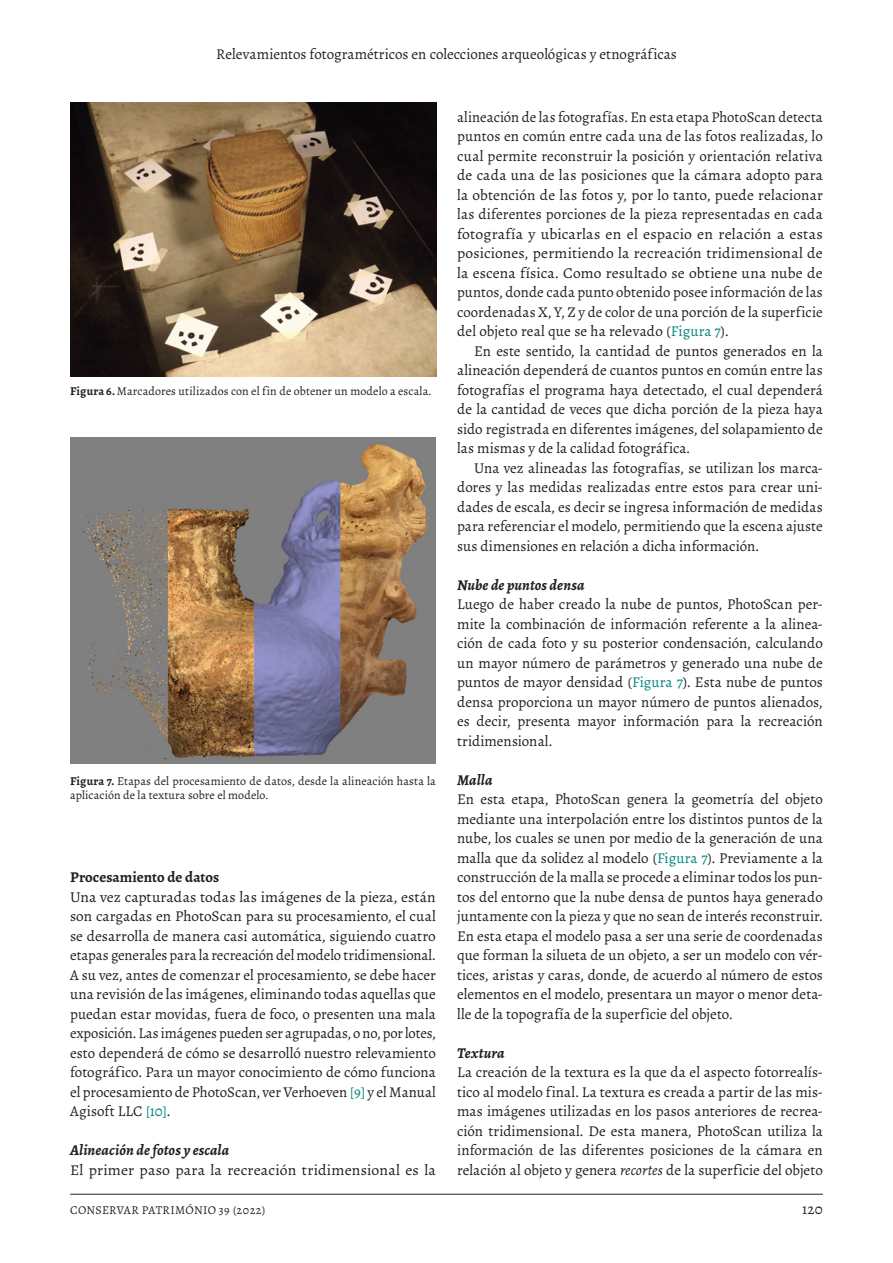
<style>
.page{position:relative;width:893px;height:1263px;background:#fff}
.page>*{position:absolute;margin:0;border:0;box-sizing:border-box;transform-origin:0 0}
.TEXTO_ES{font:15px/19.5px "Alegreya";color:#231f20;text-align:justify}
.TEXTO_ES-2{font:15px/19.5px "Alegreya";color:#231f20;text-align:justify;scale:1.04 1}
.Parágrafo_Indentado{font:15px/19.5px "Alegreya";color:#231f20;text-align:justify}
.Primeiro_paragrafo{font:15px "Alegreya";color:#231f20}
.TEXTO_ES-3{font:15px "Alegreya";color:#231f20;scale:1.05 1}
.heading_3{font:italic 700 15px "Alegreya";letter-spacing:.01em;color:#231f20}
.heading_2{font:700 15px "Alegreya";color:#231f20}
.Parágrafo_Indentado-2{font:italic 700 15px "Alegreya";letter-spacing:.005em;color:#231f20}
.TEXTO_ES-4{font:italic 700 15px "Alegreya";letter-spacing:.005em;color:#231f20}
.Notas_P_esq{font:12px/14.2px "Alegreya";letter-spacing:.01em;color:#231f20}
.s1{font-weight:700}
.s2{color:#00867e}
.s3{font-style:italic}
</style>
<div class="page">
<hr style="left:70px;top:1194px;width:753px;height:1px;background:#231f20">
<img style="left:70px;top:102px;width:366px;height:275px">
<img style="left:70px;top:438px;width:366px;height:326px">
<p class="Primeiro_paragrafo" style="left:216px;top:44px;width:462px">Relevamientos fotogramétricos en colecciones arqueológicas y etnográficas</p>
<p class="Notas_P_esq" style="left:70px;top:384px;width:363px"><span class="s1">Figura 6.</span> Marcadores utilizados con el fin de obtener un modelo a escala.</p>
<p class="Notas_P_esq" style="left:70px;top:773px;width:367px"><span class="s1">Figura 7.</span> Etapas del procesamiento de datos, desde la alineación hasta la aplicación de la textura sobre el modelo.</p>
<p class="heading_2" style="left:70px;top:867px;width:151px">Procesamiento de datos</p>
<p class="TEXTO_ES-2" style="left:70px;top:887px;width:353px">Una vez capturadas todas las imágenes de la pieza, están son cargadas en PhotoScan para su procesamiento, el cual se desarrolla de manera casi automática, siguiendo cuatro etapas generales para la recreación del modelo tridimensional.<br>A su vez, antes de comenzar el procesamiento, se debe hacer una revisión de las imágenes, eliminando todas aquellas que puedan estar movidas, fuera de foco, o presenten una mala exposición. Las imágenes pueden ser agrupadas, o no, por lotes, esto dependerá de cómo se desarrolló nuestro relevamiento fotográfico. Para un mayor conocimiento de cómo funciona el procesamiento de PhotoScan, ver Verhoeven <span class="s2">[9]</span> y el Manual Agisoft LLC <span class="s2">[10]</span>.</p>
<p class="heading_3" style="left:70px;top:1140px;width:161px">Alineación de fotos y escala</p>
<p class="TEXTO_ES-3" style="left:70px;top:1160px;width:350px">El primer paso para la recreación tridimensional es la</p>
<p class="TEXTO_ES" style="left:457px;top:107px;width:367px">alineación de las fotografías. En esta etapa PhotoScan detecta puntos en común entre cada una de las fotos realizadas, lo cual permite reconstruir la posición y orientación relativa de cada una de las posiciones que la cámara adopto para la obtención de las fotos y, por lo tanto, puede relacionar las diferentes porciones de la pieza representadas en cada fotografía y ubicarlas en el espacio en relación a estas posiciones, permitiendo la recreación tridimensional de la escena física. Como resultado se obtiene una nube de puntos, donde cada punto obtenido posee información de las coordenadas X, Y, Z y de color de una porción de la superficie del objeto real que se ha relevado (<span class="s2">Figura 7</span>).</p>
<p class="Parágrafo_Indentado" style="left:457px;top:341px;width:367px;text-indent:17px">En este sentido, la cantidad de puntos generados en la alineación dependerá de cuantos puntos en común entre las fotografías el programa haya detectado, el cual dependerá de la cantidad de veces que dicha porción de la pieza haya sido registrada en diferentes imágenes, del solapamiento de las mismas y de la calidad fotográfica.</p>
<p class="Parágrafo_Indentado" style="left:457px;top:458px;width:367px;text-indent:17px">Una vez alineadas las fotografías, se utilizan los marca&shy;dores y las medidas realizadas entre estos para crear uni&shy;dades de escala, es decir se ingresa información de medidas para referenciar el modelo, permitiendo que la escena ajuste sus dimensiones en relación a dicha información.</p>
<p class="Parágrafo_Indentado-2" style="left:457px;top:575px;width:129px">Nube de puntos densa</p>
<p class="TEXTO_ES" style="left:457px;top:594px;width:367px">Luego de haber creado la nube de puntos, PhotoScan per&shy;mite la combinación de información referente a la alinea&shy;ción de cada foto y su posterior condensación, calculando un mayor número de parámetros y generado una nube de puntos de mayor densidad (<span class="s2">Figura 7</span>). Esta nube de puntos densa proporciona un mayor número de puntos alienados, es decir, presenta mayor información para la recreación tridimensional.</p>
<p class="TEXTO_ES-4" style="left:457px;top:770px;width:37px">Malla</p>
<p class="TEXTO_ES" style="left:457px;top:789px;width:367px">En esta etapa, PhotoScan genera la geometría del objeto mediante una interpolación entre los distintos puntos de la nube, los cuales se unen por medio de la generación de una malla que da solidez al modelo (<span class="s2">Figura 7</span>). Previamente a la construcción de la malla se procede a eliminar todos los pun&shy;tos del entorno que la nube densa de puntos haya generado juntamente con la pieza y que no sean de interés reconstruir.<br>En esta etapa el modelo pasa a ser una serie de coordenadas que forman la silueta de un objeto, a ser un modelo con vér&shy;tices, aristas y caras, donde, de acuerdo al número de estos elementos en el modelo, presentara un mayor o menor deta&shy;lle de la topografía de la superficie del objeto.</p>
<p class="heading_3" style="left:457px;top:1043px;width:49px">Textura</p>
<p class="TEXTO_ES" style="left:457px;top:1062px;width:367px">La creación de la textura es la que da el aspecto fotorrealís&shy;tico al modelo final. La textura es creada a partir de las mis&shy;mas imágenes utilizadas en los pasos anteriores de recrea&shy;ción tridimensional. De esta manera, PhotoScan utiliza la información de las diferentes posiciones de la cámara en relación al objeto y genera <span class="s3">recortes</span> de la superficie del objeto</p>
<p class="Notas_P_esq" style="left:70px;top:1203px;width:197px">CONSERVAR PATRIMÓNIO 39 (2022)</p>
<p class="TEXTO_ES" style="left:802px;top:1199px;width:22px">120</p>
</div>
